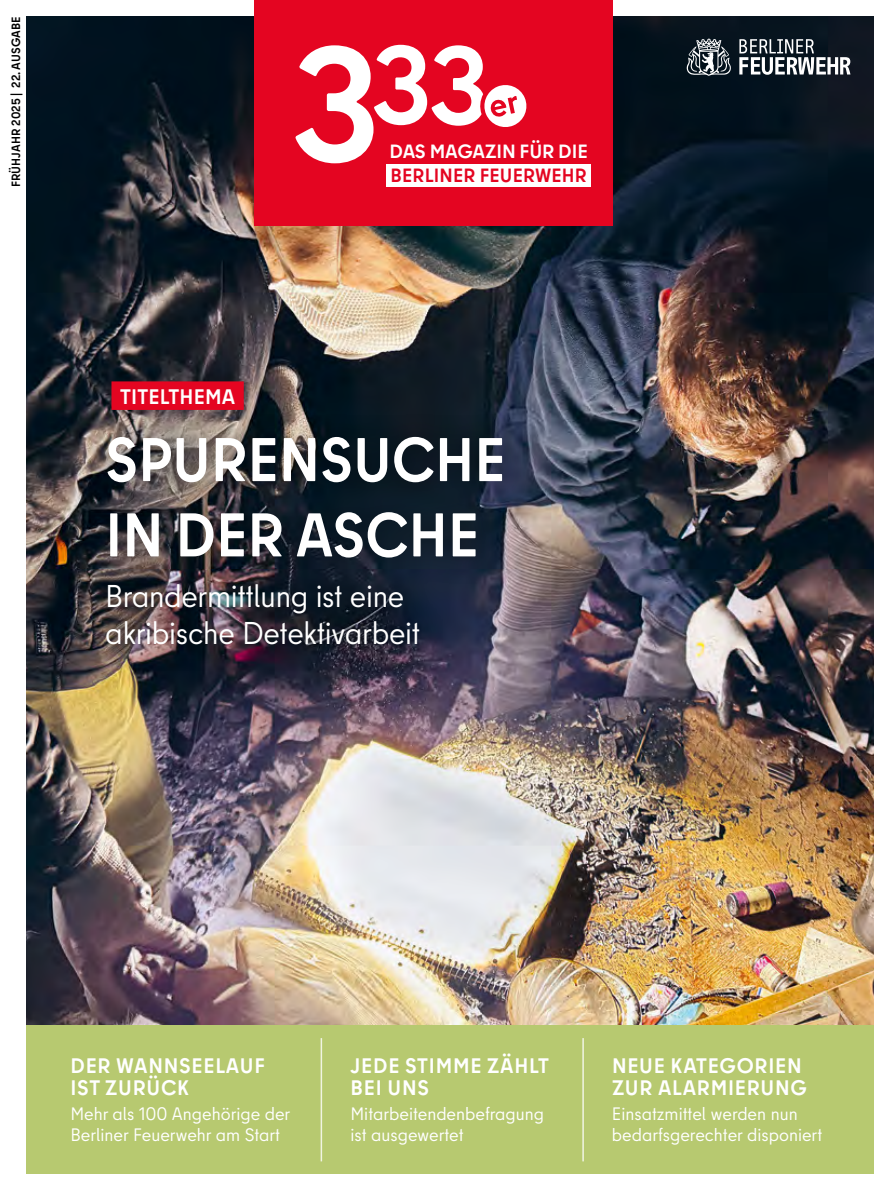
<style>
.page{position:relative;width:893px;height:1191px;background:#fff}
.page>*{position:absolute;margin:0;border:0;box-sizing:border-box;transform-origin:0 0}
.Cover-Teaser-Headlin{font:700 61.5px "Berlin Type";color:#fff;scale:.96 1}
.Cover-Teaser-Headlin-2{font:31.5px/37.5px "Berlin Type";letter-spacing:-.01em;color:#fff}
.Cover-Teaser-Headlin-3{font:700 21px/21.8px "Berlin Type";letter-spacing:.035em;color:#fff}
.t1{font:700 21px "Berlin Type";letter-spacing:.01em;color:#fff}
.None-2{font:700 19.2px "Berlin Type";letter-spacing:.01em;color:#e40521}
.t2{font:700 19.2px "Berlin Type";letter-spacing:-.005em;color:#fff}
.Cover-Teaser-Headlin-4{font:18px/21px "Berlin Type";color:#fff}
.t3{font:700 12px "Berlin Type";letter-spacing:.01em;color:#000}
</style>
<div class="page">
<div style="left:26px;top:1025px;width:848px;height:149px;background:#b7c970"></div>
<hr style="left:582px;top:1038px;width:2px;height:123px;background:#fff">
<hr style="left:321px;top:1038px;width:1px;height:123px;background:#fff">
<div style="left:254px;top:0;width:359px;height:13px;background:#e40521"></div>
<img style="left:26px;top:13px;width:843px;height:1012px">
<p class="t3" style="left:8px;top:187px;width:173px;rotate:-90deg">FRÜHJAHR 2025 | 22. AUSGABE</p>
<p class="t1" style="left:120px;top:383px;width:117px">TITELTHEMA</p>
<p class="t2" style="left:390px;top:139px;width:200px">DAS MAGAZIN FÜR DIE</p>
<p class="None-2" style="left:391px;top:163px;width:198px">BERLINER FEUERWEHR</p>
<p class="Cover-Teaser-Headlin" style="left:105px;top:420px;width:419px">SPURENSUCHE</p>
<p class="Cover-Teaser-Headlin" style="left:105px;top:495px;width:391px">IN DER ASCHE</p>
<p class="Cover-Teaser-Headlin-2" style="left:105px;top:577px;width:317px">Brandermittlung ist eine akribische Detektivarbeit</p>
<p class="Cover-Teaser-Headlin-3" style="left:70px;top:1055px;width:196px">DER WANNSEELAUF<br>IST ZURÜCK</p>
<p class="Cover-Teaser-Headlin-4" style="left:70px;top:1103px;width:221px">Mehr als 100 Angehörige der<br>Berliner Feuerwehr am Start</p>
<p class="Cover-Teaser-Headlin-3" style="left:351px;top:1055px;width:200px">JEDE STIMME ZÄHLT<br>BEI UNS</p>
<p class="Cover-Teaser-Headlin-4" style="left:350px;top:1103px;width:195px">Mitarbeitendenbefragung ist ausgewertet</p>
<p class="Cover-Teaser-Headlin-3" style="left:612px;top:1055px;width:197px">NEUE KATEGORIEN<br>ZUR ALARMIERUNG</p>
<p class="Cover-Teaser-Headlin-4" style="left:612px;top:1103px;width:212px">Einsatzmittel werden nun bedarfsgerechter disponiert</p>
</div>
